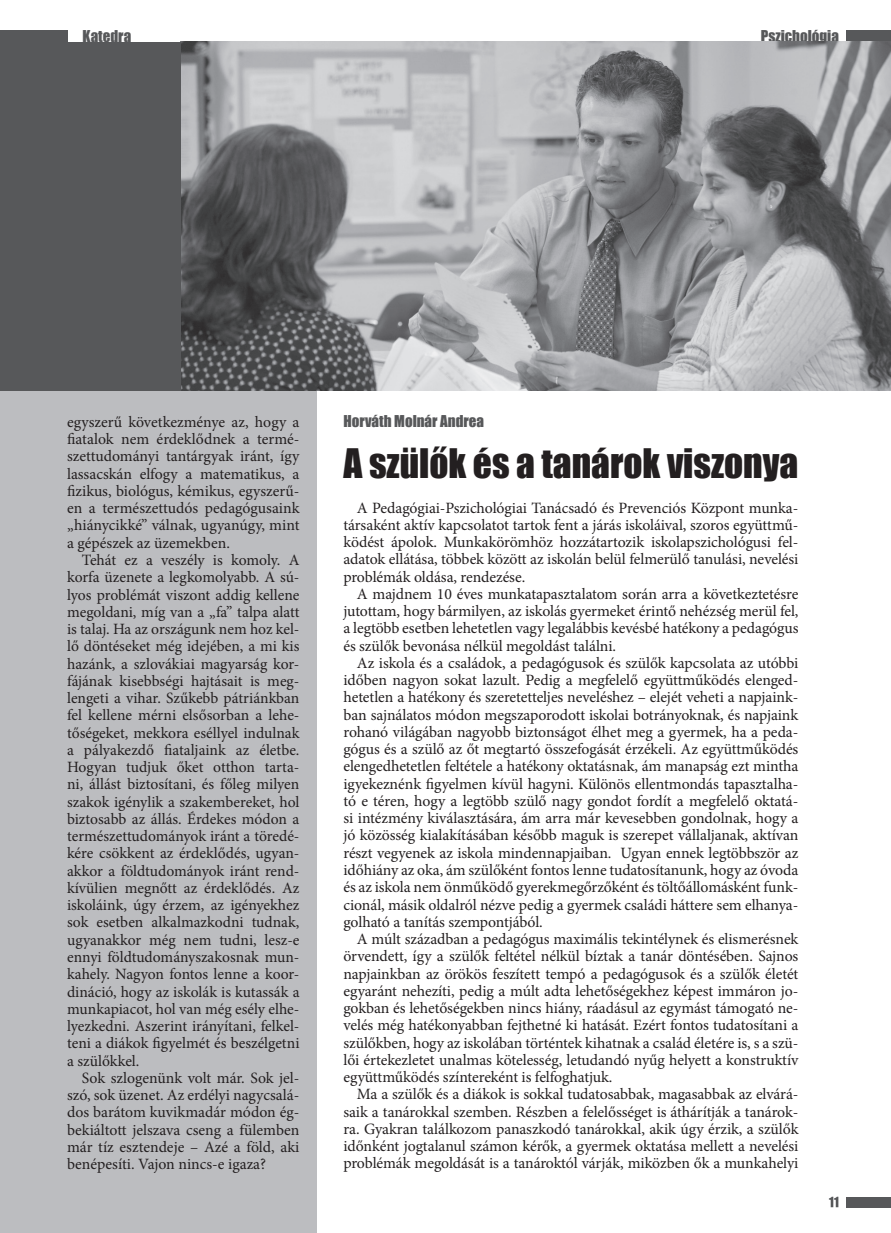
<style>
.page{position:relative;width:891px;height:1233px;background:#fff}
.page>*{position:absolute;margin:0;border:0;box-sizing:border-box;transform-origin:0 0}
.t1{font:37.35px "Impact";color:#231f20}
.t2{font:15.75px/17.2px "Minion Pro";letter-spacing:-.005em;color:#231f20;text-align:justify}
.t3{font:15px "Impact";color:#57585a}
</style>
<div class="page">
<div style="left:0;top:390px;width:317px;height:842px;background:#bcbdc0"></div>
<svg style="left:829px;top:1196px;width:9px;height:11px"></svg>
<div style="left:846px;top:30px;width:45px;height:12px;background:#57585a"></div>
<div style="left:846px;top:1196px;width:45px;height:11px;background:#57585a"></div>
<div style="left:0;top:30px;width:67px;height:12px;background:#57585a"></div>
<img style="left:181px;top:42px;width:710px;height:348px">
<div style="left:0;top:42px;width:181px;height:348px;background:#57585a"></div>
<p class="t3" style="left:83px;top:24px;width:50px">Katedra</p>
<p class="t3" style="left:761px;top:24px;width:80px">Pszichológia</p>
<p class="t2" style="left:67px;top:413px;width:234px">egyszerű következménye az, hogy a fiatalok nem érdeklődnek a termé&shy;szettudományi tantárgyak iránt, így lassacskán elfogy a matematikus, a fizikus, biológus, kémikus, egyszerű&shy;en a természettudós pedagógusaink „hiánycikké” válnak, ugyanúgy, mint a gépészek az üzemekben.</p>
<p class="t2" style="left:67px;top:551px;width:234px;text-indent:15px">Tehát ez a veszély is komoly. A korfa üzenete a legkomolyabb. A sú&shy;lyos problémát viszont addig kellene megoldani, míg van a „fa” talpa alatt is talaj. Ha az országunk nem hoz kel&shy;lő döntéseket még idejében, a mi kis hazánk, a szlovákiai magyarság kor&shy;fájának kisebbségi hajtásait is meg&shy;lengeti a vihar. Szűkebb pátriánkban fel kellene mérni elsősorban a lehe&shy;tőségeket, mekkora eséllyel indulnak a pályakezdő fiataljaink az életbe.<br>Hogyan tudjuk őket otthon tarta&shy;ni, állást biztosítani, és főleg milyen szakok igénylik a szakembereket, hol biztosabb az állás. Érdekes módon a természettudományok iránt a töredé&shy;kére csökkent az érdeklődés, ugyan&shy;akkor a földtudományok iránt rend&shy;kívülien megnőtt az érdeklődés. Az iskoláink, úgy érzem, az igényekhez sok esetben alkalmazkodni tudnak, ugyanakkor még nem tudni, lesz-e ennyi földtudományszakosnak mun&shy;kahely. Nagyon fontos lenne a koor&shy;dináció, hogy az iskolák is kutassák a munkapiacot, hol van még esély elhe&shy;lyezkedni. Aszerint irányítani, felkel&shy;teni a diákok figyelmét és beszélgetni a szülőkkel.</p>
<p class="t2" style="left:67px;top:1069px;width:234px;text-indent:15px">Sok szlogenünk volt már. Sok jel&shy;szó, sok üzenet. Az erdélyi nagycsalá&shy;dos barátom kuvikmadár módon ég&shy;bekiáltott jelszava cseng a fülemben már tíz esztendeje – Azé a föld, aki benépesíti. Vajon nincs-e igaza?</p>
<p class="t3" style="left:343px;top:410px;width:142px">Horváth Molnár Andrea</p>
<h1 class="t1" style="left:343px;top:434px;width:456px">A szülők és a tanárok viszonya</h1>
<p class="t2" style="left:343px;top:499px;width:457px;text-indent:13px">A Pedagógiai-Pszichológiai Tanácsadó és Prevenciós Központ munka&shy;társaként aktív kapcsolatot tartok fent a járás iskoláival, szoros együttmű&shy;ködést ápolok. Munkakörömhöz hozzátartozik iskolapszichológusi fel&shy;adatok ellátása, többek között az iskolán belül felmerülő tanulási, nevelési problémák oldása, rendezése.</p>
<p class="t2" style="left:343px;top:585px;width:457px;text-indent:13px">A majdnem 10 éves munkatapasztalatom során arra a következtetésre jutottam, hogy bármilyen, az iskolás gyermeket érintő nehézség merül fel, a legtöbb esetben lehetetlen vagy legalábbis kevésbé hatékony a pedagógus és szülők bevonása nélkül megoldást találni.</p>
<p class="t2" style="left:343px;top:654px;width:457px;text-indent:13px">Az iskola és a családok, a pedagógusok és szülők kapcsolata az utóbbi időben nagyon sokat lazult. Pedig a megfelelő együttműködés elenged&shy;hetetlen a hatékony és szeretetteljes neveléshez – elejét veheti a napjaink&shy;ban sajnálatos módon megszaporodott iskolai botrányoknak, és napjaink rohanó világában nagyobb biztonságot élhet meg a gyermek, ha a peda&shy;gógus és a szülő az őt megtartó összefogását érzékeli. Az együttműködés elengedhetetlen feltétele a hatékony oktatásnak, ám manapság ezt mintha igyekeznénk figyelmen kívül hagyni. Különös ellentmondás tapasztalha&shy;tó e téren, hogy a legtöbb szülő nagy gondot fordít a megfelelő oktatá&shy;si intézmény kiválasztására, ám arra már kevesebben gondolnak, hogy a jó közösség kialakításában később maguk is szerepet vállaljanak, aktívan részt vegyenek az iskola mindennapjaiban. Ugyan ennek legtöbbször az időhiány az oka, ám szülőként fontos lenne tudatosítanunk, hogy az óvoda és az iskola nem önműködő gyerekmegőrzőként és töltőállomásként funk&shy;cionál, másik oldalról nézve pedig a gyermek családi háttere sem elhanya&shy;golható a tanítás szempontjából.</p>
<p class="t2" style="left:343px;top:930px;width:457px;text-indent:13px">A múlt században a pedagógus maximális tekintélynek és elismerésnek örvendett, így a szülők feltétel nélkül bíztak a tanár döntésében. Sajnos napjainkban az örökös feszített tempó a pedagógusok és a szülők életét egyaránt nehezíti, pedig a múlt adta lehetőségekhez képest immáron jo&shy;gokban és lehetőségekben nincs hiány, ráadásul az egymást támogató ne&shy;velés még hatékonyabban fejthetné ki hatását. Ezért fontos tudatosítani a szülőkben, hogy az iskolában történtek kihatnak a család életére is, s a szü&shy;lői értekezletet unalmas kötelesség, letudandó nyűg helyett a konstruktív együttműködés színtereként is felfoghatjuk.</p>
<p class="t2" style="left:343px;top:1085px;width:457px;text-indent:13px">Ma a szülők és a diákok is sokkal tudatosabbak, magasabbak az elvárá&shy;saik a tanárokkal szemben. Részben a felelősséget is áthárítják a tanárok&shy;ra. Gyakran találkozom panaszkodó tanárokkal, akik úgy érzik, a szülők időnként jogtalanul számon kérők, a gyermek oktatása mellett a nevelési problémák megoldását is a tanároktól várják, miközben ők a munkahelyi</p>
</div>
